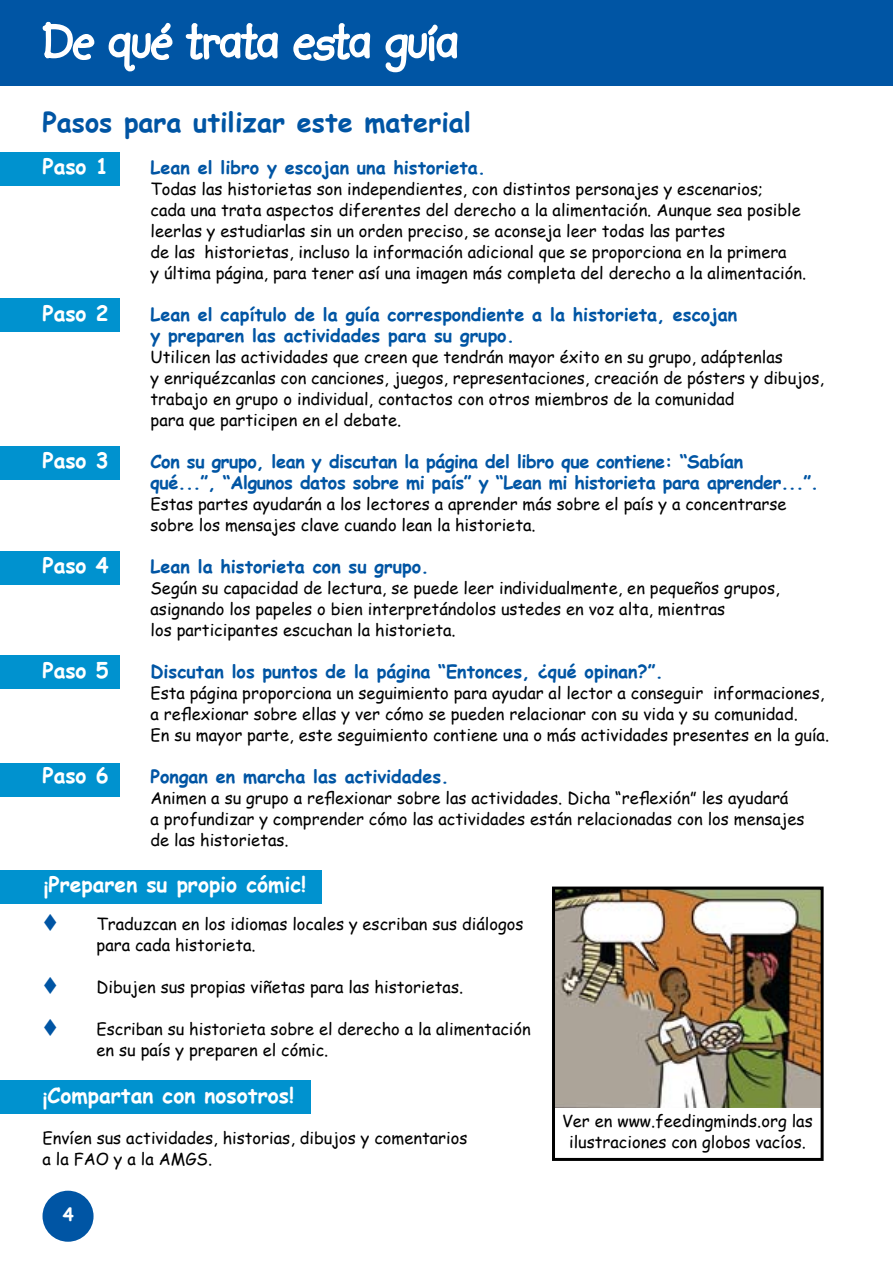
<style>
.page{position:relative;width:893px;height:1263px;background:#fff}
.page>*{position:absolute;margin:0;border:0;box-sizing:border-box;transform-origin:0 0}
.t1{font:700 27px "Comic Sans MS";color:#0055a4}
.t2{font:700 21px "Comic Sans MS";color:#fff}
.t3{font:700 18px/21px "Comic Sans MS";color:#0055a4}
.t4{font:700 18px/21px "Comic Sans MS";letter-spacing:-.02em;color:#0055a4}
.t5{font:700 18px "Comic Sans MS";color:#fff}
.t6{font:16.5px/21px "Comic Sans MS";color:#000}
.s1{color:#0055a4}
</style>
<div class="page">
<div style="left:0;top:763px;width:119px;height:33px;background:#0092cf"></div>
<div style="left:0;top:655px;width:119px;height:34px;background:#0092cf"></div>
<div style="left:0;top:551px;width:119px;height:34px;background:#0092cf"></div>
<div style="left:0;top:446px;width:119px;height:34px;background:#0092cf"></div>
<div style="left:0;top:298px;width:119px;height:34px;background:#0092cf"></div>
<div style="left:0;top:152px;width:120px;height:34px;background:#0092cf"></div>
<div style="left:0;top:0;width:893px;height:85px;background:#0055a4"></div>
<svg style="left:42px;top:21px;width:53px;height:39px"></svg>
<svg style="left:108px;top:22px;width:65px;height:50px"></svg>
<svg style="left:185px;top:23px;width:93px;height:37px"></svg>
<svg style="left:293px;top:23px;width:78px;height:38px"></svg>
<svg style="left:385px;top:24px;width:73px;height:49px"></svg>
<div style="left:43px;top:1191px;width:51px;height:51px;background:#0055a4;border-radius:50%"></div>
<img style="left:556px;top:890px;width:264px;height:218px">
<div style="left:552px;top:886px;width:272px;height:275px;border:3px solid #000"></div>
<div style="left:0;top:1080px;width:310px;height:34px;background:#0092cf"></div>
<div style="left:0;top:870px;width:322px;height:33px;background:#0092cf"></div>
<p class="t1" style="left:43px;top:102px;width:430px">Pasos para utilizar este material</p>
<p class="t2" style="left:43px;top:151px;width:68px">Paso 1</p>
<p class="t3" style="left:151px;top:156px;width:337px">Lean el libro y escojan una historieta.</p>
<p class="t6" style="left:151px;top:178px;width:657px">Todas las historietas son independientes, con distintos personajes y escenarios;<br>cada una trata aspectos diferentes del derecho a la alimentación. Aunque sea posible leerlas y estudiarlas sin un orden preciso, se aconseja leer todas las partes<br>de las historietas, incluso la información adicional que se proporciona en la primera<br>y última página, para tener así una imagen más completa del derecho a la alimentación.</p>
<p class="t2" style="left:43px;top:298px;width:68px">Paso 2</p>
<p class="t3" style="left:151px;top:303px;width:588px">Lean el capítulo de la guía correspondiente a la historieta, escojan y preparen las actividades para su grupo.</p>
<p class="t6" style="left:151px;top:346px;width:675px">Utilicen las actividades que creen que tendrán mayor éxito en su grupo, adáptenlas<br>y enriquézcanlas con canciones, juegos, representaciones, creación de pósters y dibujos, trabajo en grupo o individual, contactos con otros miembros de la comunidad<br>para que participen en el debate.</p>
<p class="t2" style="left:43px;top:445px;width:68px">Paso 3</p>
<p class="t4" style="left:151px;top:450px;width:670px">Con su grupo, lean y discutan la página del libro que contiene: “Sabían<br>qué...”, “Algunos datos sobre mi país” y “Lean mi historieta para aprender...”.</p>
<p class="t6" style="left:151px;top:493px;width:637px">Estas partes ayudarán a los lectores a aprender más sobre el país y a concentrarse sobre los mensajes clave cuando lean la historieta.</p>
<p class="t2" style="left:43px;top:550px;width:68px">Paso 4</p>
<p class="t3" style="left:151px;top:555px;width:280px">Lean la historieta con su grupo.</p>
<p class="t6" style="left:151px;top:577px;width:631px">Según su capacidad de lectura, se puede leer individualmente, en pequeños grupos, asignando los papeles o bien interpretándolos ustedes en voz alta, mientras<br>los participantes escuchan la historieta.</p>
<p class="t2" style="left:43px;top:655px;width:68px">Paso 5</p>
<p class="t3" style="left:151px;top:660px;width:514px">Discutan los puntos de la página “Entonces, ¿qué opinan?”.</p>
<p class="t6" style="left:151px;top:682px;width:680px">Esta página proporciona un seguimiento para ayudar al lector a conseguir informaciones, a reflexionar sobre ellas y ver cómo se pueden relacionar con su vida y su comunidad.<br>En su mayor parte, este seguimiento contiene una o más actividades presentes en la guía.</p>
<p class="t2" style="left:43px;top:760px;width:68px">Paso 6</p>
<p class="t3" style="left:151px;top:765px;width:300px">Pongan en marcha las actividades.</p>
<p class="t6" style="left:151px;top:787px;width:656px">Animen a su grupo a reflexionar sobre las actividades. Dicha “reflexión” les ayudará<br>a profundizar y comprender cómo las actividades están relacionadas con los mensajes de las historietas.</p>
<p class="t2" style="left:44px;top:869px;width:264px">¡Preparen su propio cómic!</p>
<p class="t6" style="left:97px;top:913px;width:428px;text-indent:-54px"><span class="s1">▼</span> Traduzcan en los idiomas locales y escriban sus diálogos para cada historieta.</p>
<p class="t6" style="left:43px;top:976px;width:422px"><span class="s1">▼</span> Dibujen sus propias viñetas para las historietas.</p>
<p class="t6" style="left:97px;top:1018px;width:436px;text-indent:-54px"><span class="s1">▼</span> Escriban su historieta sobre el derecho a la alimentación en su país y preparen el cómic.</p>
<p class="t2" style="left:43px;top:1079px;width:253px">¡Compartan con nosotros!</p>
<p class="t6" style="left:43px;top:1126px;width:426px">Envíen sus actividades, historias, dibujos y comentarios a la FAO y a la AMGS.</p>
<p class="t5" style="left:63px;top:1201px;width:12px">4</p>
<p class="t6" style="left:562px;top:1110px;width:252px;text-align:center">Ver en www.feedingminds.org las ilustraciones con globos vacíos.</p>
</div>
